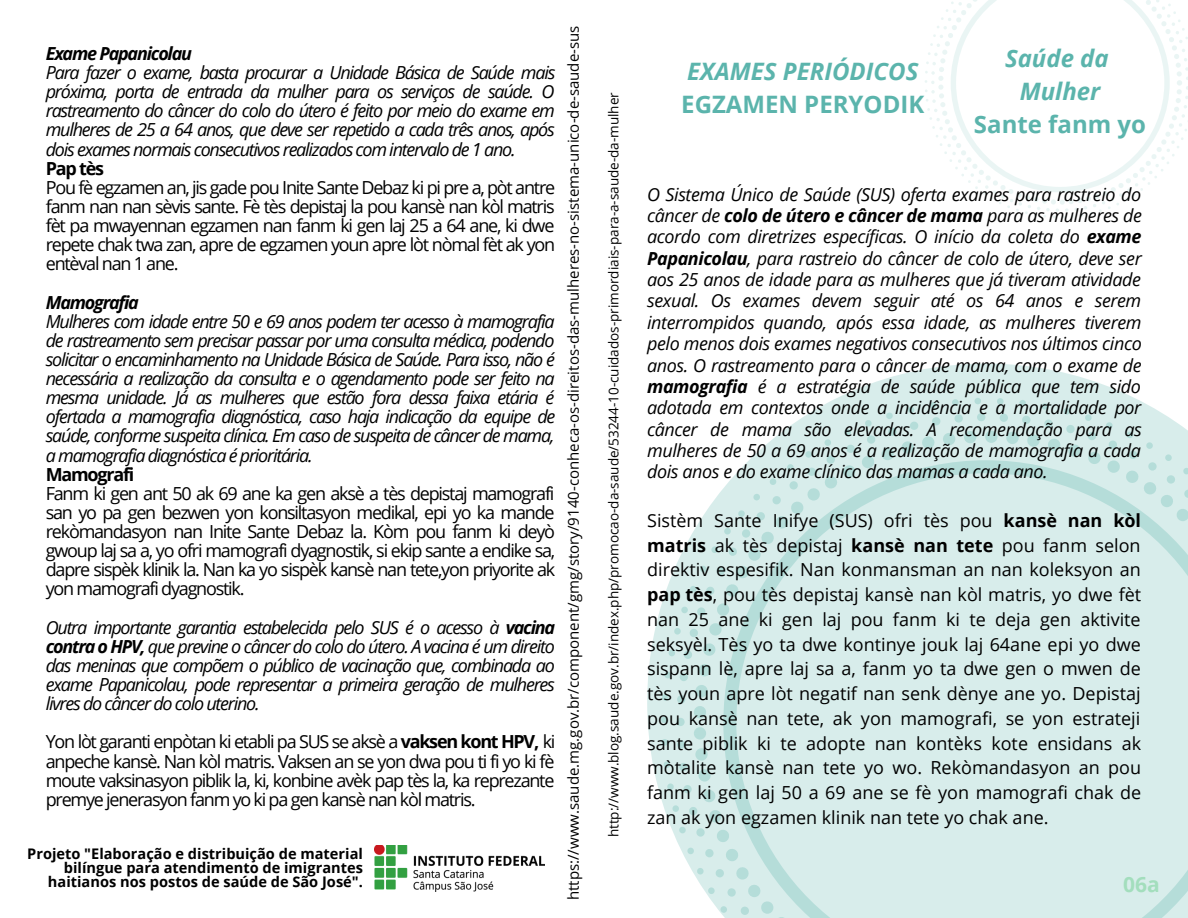
<style>
.page{position:relative;width:1188px;height:918px;background:#fff}
.page>*{position:absolute;margin:0;border:0;box-sizing:border-box;transform-origin:0 0}
.t1{font:italic 700 24px/32.7px "Open Sans";color:#5bb4ac;text-align:center}
.t2{font:700 24px "Open Sans";color:#5bb4ac}
.t3{font:700 21px "Open Sans";color:#a3debd}
.t4{font:italic 18px/19.2px "Open Sans";letter-spacing:-.065em;color:#000;text-align:justify}
.t5{font:18px/24.8px "Open Sans";letter-spacing:-.065em;color:#000;text-align:justify}
.t6{font:italic 700 18px "Open Sans";letter-spacing:-.065em;color:#000}
.t7{font:700 18px "Open Sans";letter-spacing:-.07em;color:#000}
.t8{font:15px "Open Sans";color:#000}
.t9{font:700 14.55px/14.2px "Open Sans";color:#000;text-align:right}
.t10{font:13.5px "Open Sans";color:#000}
.s1{font-weight:700}
</style>
<div class="page">
<svg style="left:647px;top:364px;width:487px;height:433px"></svg>
<svg style="left:661px;top:398px;width:527px;height:520px;background:#d8edeb"></svg>
<img style="left:375px;top:845px;width:170px;height:46px">
<svg style="left:925px;top:0;width:263px;height:218px"></svg>
<p class="t6" style="left:46px;top:41px;width:148px">Exame Papanicolau</p>
<p class="t4" style="left:46px;top:62px;width:511px">Para fazer o exame, basta procurar a Unidade Básica de Saúde mais próxima, porta de entrada da mulher para os serviços de saúde. O rastreamento do câncer do colo do útero é feito por meio do exame em mulheres de 25 a 64 anos, que deve ser repetido a cada três anos, após dois exames normais consecutivos realizados com intervalo de 1 ano.</p>
<p class="t7" style="left:46px;top:155px;width:60px">Pap tès</p>
<p class="t5" style="left:46px;top:177px;width:511px;line-height:19.2px">Pou fè egzamen an, jis gade pou Inite Sante Debaz ki pi pre a, pòt antre fanm nan nan sèvis sante. Fè tès depistaj la pou kansè nan kòl matris fèt pa mwayennan egzamen nan fanm ki gen laj 25 a 64 ane, ki dwe repete chak twa zan, apre de egzamen youn apre lòt nòmal fèt ak yon entèval nan 1 ane.</p>
<p class="t6" style="left:46px;top:289px;width:95px">Mamografia</p>
<p class="t4" style="left:46px;top:311px;width:511px">Mulheres com idade entre 50 e 69 anos podem ter acesso à mamografia de rastreamento sem precisar passar por uma consulta médica, podendo solicitar o encaminhamento na Unidade Básica de Saúde. Para isso, não é necessária a realização da consulta e o agendamento pode ser feito na mesma unidade. Já as mulheres que estão fora dessa faixa etária é ofertada a mamografia diagnóstica, caso haja indicação da equipe de saúde, conforme suspeita clínica. Em caso de suspeita de câncer de mama, a mamografia diagnóstica é prioritária.</p>
<p class="t7" style="left:46px;top:461px;width:90px">Mamografi</p>
<p class="t5" style="left:46px;top:483px;width:511px;line-height:19.2px">Fanm ki gen ant 50 ak 69 ane ka gen aksè a tès depistaj mamografi san yo pa gen bezwen yon konsiltasyon medikal, epi yo ka mande rekòmandasyon nan Inite Sante Debaz la. Kòm pou fanm ki deyò gwoup laj sa a, yo ofri mamografi dyagnostik, si ekip sante a endike sa, dapre sispèk klinik la. Nan ka yo sispèk kansè nan tete,yon priyorite ak yon mamografi dyagnostik.</p>
<p class="t4" style="left:46px;top:617px;width:511px">Outra importante garantia estabelecida pelo SUS é o acesso à <span class="s1">vacina contra o HPV,</span> que previne o câncer do colo do útero. A vacina é um direito das meninas que compõem o público de vacinação que, combinada ao exame Papanicolau, pode representar a primeira geração de mulheres livres do câncer do colo uterino.</p>
<p class="t5" style="left:46px;top:732px;width:511px;line-height:19.2px">Yon lòt garanti enpòtan ki etabli pa SUS se aksè a <span class="s1">vaksen kont HPV,</span> ki anpeche kansè. Nan kòl matris. Vaksen an se yon dwa pou ti fi yo ki fè moute vaksinasyon piblik la, ki, konbine avèk pap tès la, ka reprezante premye jenerasyon fanm yo ki pa gen kansè nan kòl matris.</p>
<p class="t9" style="left:27px;top:846px;width:337px">Projeto "Elaboração e distribuição de material bilíngue para atendimento de imigrantes haitianos nos postos de saúde de São José".</p>
<p class="t8" style="left:563px;top:900px;width:876px;rotate:-90deg">https://www.saude.mg.gov.br/component/gmg/story/9140-conheca-os-direitos-das-mulheres-no-sistema-unico-de-saude-sus</p>
<p class="t10" style="left:604px;top:837px;width:747px;rotate:-90deg">http://www.blog.saude.gov.br/index.php/promocao-da-saude/53244-10-cuidados-primordiais-para-a-saude-da-mulher</p>
<h1 class="t1" style="left:687px;top:54px;width:233px">EXAMES PERIÓDICOS</h1>
<h1 class="t2" style="left:681px;top:87px;width:245px">EGZAMEN PERYODIK</h1>
<h1 class="t1" style="left:1005px;top:42px;width:105px">Saúde da<br>Mulher</h1>
<h1 class="t2" style="left:974px;top:107px;width:174px">Sante fanm yo</h1>
<p class="t4" style="left:647px;top:183px;width:496px;line-height:21.3px">O Sistema Único de Saúde (SUS) oferta exames para rastreio do câncer de <span class="s1">colo de útero e câncer de mama</span> para as mulheres de acordo com diretrizes específicas. O início da coleta do <span class="s1">exame Papanicolau</span>, para rastreio do câncer de colo de útero, deve ser aos 25 anos de idade para as mulheres que já tiveram atividade sexual. Os exames devem seguir até os 64 anos e serem interrompidos quando, após essa idade, as mulheres tiverem pelo menos dois exames negativos consecutivos nos últimos cinco anos. O rastreamento para o câncer de mama, com o exame de <span class="s1">mamografia</span> é a estratégia de saúde pública que tem sido adotada em contextos onde a incidência e a mortalidade por câncer de mama são elevadas. A recomendação para as mulheres de 50 a 69 anos é a realização de mamografia a cada dois anos e do exame clínico das mamas a cada ano.</p>
<p class="t5" style="left:647px;top:507px;width:496px">Sistèm Sante Inifye (SUS) ofri tès pou <span class="s1">kansè nan kòl matris</span> ak tès depistaj <span class="s1">kansè nan tete</span> pou fanm selon direktiv espesifik. Nan konmansman an nan koleksyon an <span class="s1">pap tès</span>, pou tès depistaj kansè nan kòl matris, yo dwe fèt nan 25 ane ki gen laj pou fanm ki te deja gen aktivite seksyèl. Tès yo ta dwe kontinye jouk laj 64ane epi yo dwe sispann lè, apre laj sa a, fanm yo ta dwe gen o mwen de tès youn apre lòt negatif nan senk dènye ane yo. Depistaj pou kansè nan tete, ak yon mamografi, se yon estrateji sante piblik ki te adopte nan kontèks kote ensidans ak mòtalite kansè nan tete yo wo. Rekòmandasyon an pou fanm ki gen laj 50 a 69 ane se fè yon mamografi chak de zan ak yon egzamen klinik nan tete yo chak ane.</p>
<p class="t3" style="left:1123px;top:869px;width:38px">06a</p>
</div>
